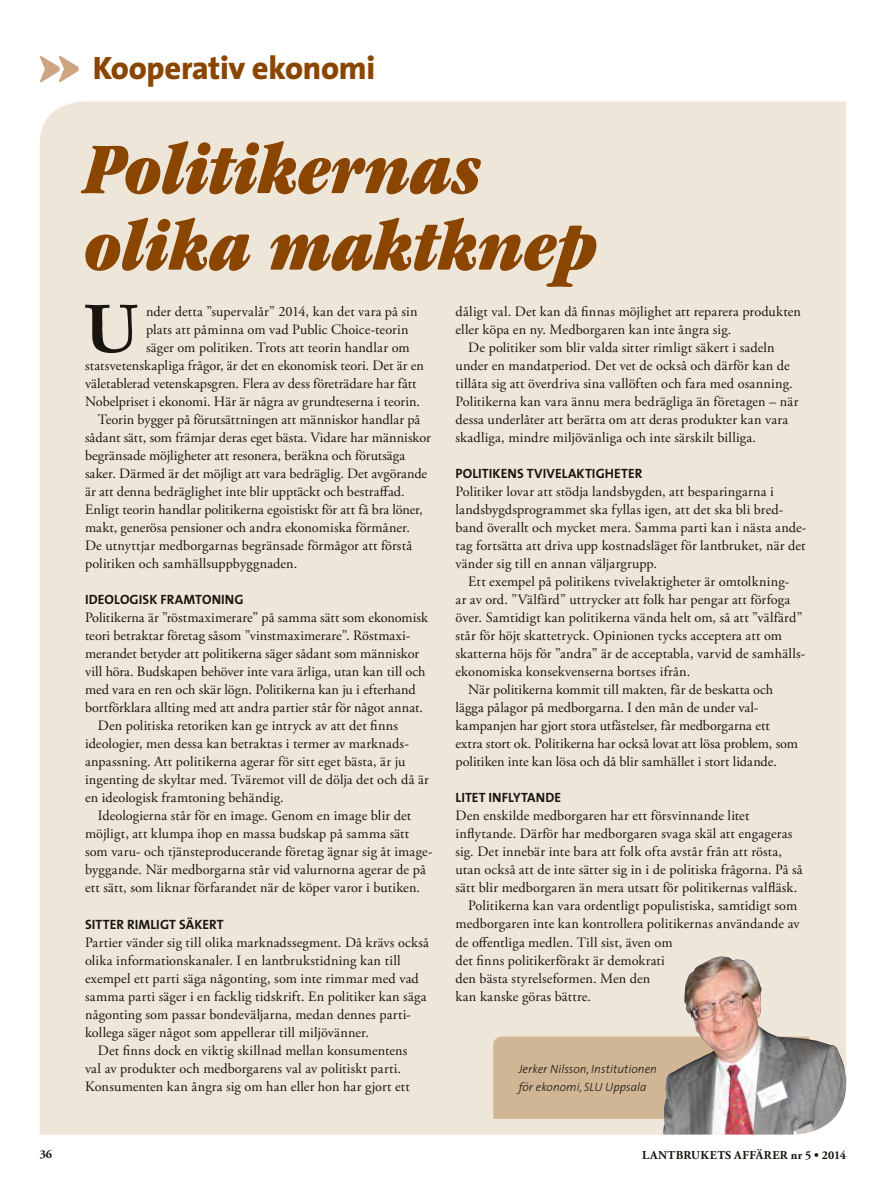
<style>
.page{position:relative;width:893px;height:1200px;background:#fff}
.page>*{position:absolute;margin:0;border:0;box-sizing:border-box;transform-origin:0 0}
.t1{font:italic ultra-condensed 75px/76.5px "Garamond";letter-spacing:-.01em;color:#8a4600}
.t2{font:700 74.55px "Garamond";color:#18150f}
.t3{font:800 32.55px "The Sans";letter-spacing:-.01em;color:#8a4600}
.t4{font:14.25px/18px "Adobe Garamond Pro";letter-spacing:.01em;color:#18150f}
.t5{font:13.5px "The Sans Bold Caps";letter-spacing:.005em;color:#18150f}
.t6{font:italic 300 12px/18px "The Sans";color:#18150f}
.t7{font:700 12px "Adobe Garamond Pro";letter-spacing:.03em;color:#18150f}
</style>
<div class="page">
<div style="left:40px;top:102px;width:806px;height:1032px;background:#efe6da"></div>
<svg style="left:40px;top:56px;width:39px;height:26px"></svg>
<div style="left:493px;top:1036px;width:170px;height:82px;background:#d1b696"></div>
<img style="left:663px;top:956px;width:183px;height:178px">
<h3 class="t3" style="left:93px;top:41px;width:284px">Kooperativ ekonomi</h3>
<h1 class="t1" style="left:85px;top:131px;width:514px">Politikernas olika maktknep</h1>
<h2 class="t2" style="left:84px;top:284px;width:58px">U</h2>
<p class="t4" style="left:146px;top:303px;width:273px">nder detta ”supervalår” 2014, kan det vara på sin</p>
<p class="t4" style="left:146px;top:321px;width:264px">plats att påminna om vad Public Choice-teorin</p>
<p class="t4" style="left:146px;top:339px;width:265px">säger om politiken. Trots att teorin handlar om</p>
<p class="t4" style="left:85px;top:357px;width:340px">statsvetenskapliga frågor, är det en ekonomisk teori. Det är en</p>
<p class="t4" style="left:85px;top:375px;width:333px">väletablerad vetenskapsgren. Flera av dess företrädare har fått</p>
<p class="t4" style="left:85px;top:393px;width:336px">Nobelpriset i ekonomi. Här är några av grundteserna i teorin.</p>
<p class="t4" style="left:98px;top:411px;width:324px">Teorin bygger på förutsättningen att människor handlar på</p>
<p class="t4" style="left:85px;top:429px;width:347px">sådant sätt, som främjar deras eget bästa. Vidare har människor</p>
<p class="t4" style="left:85px;top:447px;width:322px">begränsade möjligheter att resonera, beräkna och förutsäga</p>
<p class="t4" style="left:85px;top:465px;width:344px">saker. Därmed är det möjligt att vara bedräglig. Det avgörande</p>
<p class="t4" style="left:85px;top:483px;width:321px">är att denna bedräglighet inte blir upptäckt och bestraffad.</p>
<p class="t4" style="left:85px;top:501px;width:339px">Enligt teorin handlar politikerna egoistiskt för att få bra löner,</p>
<p class="t4" style="left:85px;top:519px;width:326px">makt, generösa pensioner och andra ekonomiska förmåner.</p>
<p class="t4" style="left:85px;top:537px;width:329px">De utnyttjar medborgarnas begränsade förmågor att förstå</p>
<p class="t4" style="left:85px;top:555px;width:214px">politiken och samhällsuppbyggnaden.</p>
<p class="t5" style="left:85px;top:588px;width:160px">IDEOLOGISK FRAMTONING</p>
<p class="t4" style="left:85px;top:609px;width:344px">Politikerna är ”röstmaximerare” på samma sätt som ekonomisk</p>
<p class="t4" style="left:85px;top:627px;width:326px">teori betraktar företag såsom ”vinstmaximerare”. Röstmaxi-</p>
<p class="t4" style="left:85px;top:645px;width:336px">merandet betyder att politikerna säger sådant som människor</p>
<p class="t4" style="left:85px;top:663px;width:342px">vill höra. Budskapen behöver inte vara ärliga, utan kan till och</p>
<p class="t4" style="left:85px;top:681px;width:332px">med vara en ren och skär lögn. Politikerna kan ju i efterhand</p>
<p class="t4" style="left:85px;top:699px;width:339px">bortförklara allting med att andra partier står för något annat.</p>
<p class="t4" style="left:98px;top:717px;width:302px">Den politiska retoriken kan ge intryck av att det finns</p>
<p class="t4" style="left:85px;top:735px;width:324px">ideologier, men dessa kan betraktas i termer av marknads-</p>
<p class="t4" style="left:85px;top:753px;width:322px">anpassning. Att politikerna agerar för sitt eget bästa, är ju</p>
<p class="t4" style="left:85px;top:771px;width:345px">ingenting de skyltar med. Tväremot vill de dölja det och då är</p>
<p class="t4" style="left:85px;top:789px;width:200px">en ideologisk framtoning behändig.</p>
<p class="t4" style="left:98px;top:807px;width:315px">Ideologierna står för en image. Genom en image blir det</p>
<p class="t4" style="left:85px;top:825px;width:326px">möjligt, att klumpa ihop en massa budskap på samma sätt</p>
<p class="t4" style="left:85px;top:843px;width:348px">som varu- och tjänsteproducerande företag ägnar sig åt image-</p>
<p class="t4" style="left:85px;top:861px;width:342px">byggande. När medborgarna står vid valurnorna agerar de på</p>
<p class="t4" style="left:85px;top:879px;width:337px">ett sätt, som liknar förfarandet när de köper varor i butiken.</p>
<p class="t5" style="left:85px;top:912px;width:140px">SITTER RIMLIGT SÄKERT</p>
<p class="t4" style="left:85px;top:933px;width:345px">Partier vänder sig till olika marknadssegment. Då krävs också</p>
<p class="t4" style="left:85px;top:951px;width:317px">olika informationskanaler. I en lantbrukstidning kan till</p>
<p class="t4" style="left:85px;top:969px;width:335px">exempel ett parti säga någonting, som inte rimmar med vad</p>
<p class="t4" style="left:85px;top:987px;width:343px">samma parti säger i en facklig tidskrift. En politiker kan säga</p>
<p class="t4" style="left:85px;top:1005px;width:326px">någonting som passar bondeväljarna, medan dennes parti-</p>
<p class="t4" style="left:85px;top:1023px;width:286px">kollega säger något som appellerar till miljövänner.</p>
<p class="t4" style="left:98px;top:1041px;width:311px">Det finns dock en viktig skillnad mellan konsumentens</p>
<p class="t4" style="left:85px;top:1059px;width:318px">val av produkter och medborgarens val av politiskt parti.</p>
<p class="t4" style="left:85px;top:1077px;width:326px">Konsumenten kan ångra sig om han eller hon har gjort ett</p>
<p class="t4" style="left:455px;top:303px;width:347px">dåligt val. Det kan då finnas möjlighet att reparera produkten</p>
<p class="t4" style="left:455px;top:321px;width:277px">eller köpa en ny. Medborgaren kan inte ångra sig.</p>
<p class="t4" style="left:468px;top:339px;width:308px">De politiker som blir valda sitter rimligt säkert i sadeln</p>
<p class="t4" style="left:455px;top:357px;width:336px">under en mandatperiod. Det vet de också och därför kan de</p>
<p class="t4" style="left:455px;top:375px;width:339px">tillåta sig att överdriva sina vallöften och fara med osanning.</p>
<p class="t4" style="left:455px;top:393px;width:344px">Politikerna kan vara ännu mera bedrägliga än företagen – när</p>
<p class="t4" style="left:455px;top:411px;width:334px">dessa underlåter att berätta om att deras produkter kan vara</p>
<p class="t4" style="left:455px;top:429px;width:302px">skadliga, mindre miljövänliga och inte särskilt billiga.</p>
<p class="t5" style="left:455px;top:462px;width:188px">POLITIKENS TVIVELAKTIGHETER</p>
<p class="t4" style="left:455px;top:483px;width:352px">Politiker lovar att stödja landsbygden, att besparingarna i landsbygdsprogrammet ska fyllas igen, att det ska bli bred&shy;band överallt och mycket mera. Samma parti kan i nästa ande&shy;tag fortsätta att driva upp kostnadsläget för lantbruket, när det vänder sig till en annan väljargrupp.</p>
<p class="t4" style="left:468px;top:573px;width:322px">Ett exempel på politikens tvivelaktigheter är omtolkning-</p>
<p class="t4" style="left:455px;top:591px;width:336px">ar av ord. ”Välfärd” uttrycker att folk har pengar att förfoga</p>
<p class="t4" style="left:455px;top:609px;width:349px">över. Samtidigt kan politikerna vända helt om, så att ”välfärd”</p>
<p class="t4" style="left:455px;top:627px;width:328px">står för höjt skattetryck. Opinionen tycks acceptera att om</p>
<p class="t4" style="left:455px;top:645px;width:351px">skatterna höjs för ”andra” är de acceptabla, varvid de samhälls-</p>
<p class="t4" style="left:455px;top:663px;width:236px">ekonomiska konsekvenserna bortses ifrån.</p>
<p class="t4" style="left:468px;top:681px;width:307px">När politikerna kommit till makten, får de beskatta och</p>
<p class="t4" style="left:455px;top:699px;width:304px">lägga pålagor på medborgarna. I den mån de under val-</p>
<p class="t4" style="left:455px;top:717px;width:316px">kampanjen har gjort stora utfästelser, får medborgarna ett</p>
<p class="t4" style="left:455px;top:735px;width:344px">extra stort ok. Politikerna har också lovat att lösa problem, som</p>
<p class="t4" style="left:455px;top:753px;width:323px">politiken inte kan lösa och då blir samhället i stort lidande.</p>
<p class="t5" style="left:455px;top:786px;width:107px">LITET INFLYTANDE</p>
<p class="t4" style="left:455px;top:807px;width:295px">Den enskilde medborgaren har ett försvinnande litet</p>
<p class="t4" style="left:455px;top:825px;width:338px">inflytande. Därför har medborgaren svaga skäl att engageras</p>
<p class="t4" style="left:455px;top:843px;width:328px">sig. Det innebär inte bara att folk ofta avstår från att rösta,</p>
<p class="t4" style="left:455px;top:861px;width:349px">utan också att de inte sätter sig in i de politiska frågorna. På så</p>
<p class="t4" style="left:455px;top:879px;width:343px">sätt blir medborgaren än mera utsatt för politikernas valfläsk.</p>
<p class="t4" style="left:468px;top:897px;width:330px">Politikerna kan vara ordentligt populistiska, samtidigt som</p>
<p class="t4" style="left:455px;top:915px;width:346px">medborgaren inte kan kontrollera politikernas användande av</p>
<p class="t4" style="left:455px;top:933px;width:219px">de offentliga medlen. Till sist, även om</p>
<p class="t4" style="left:455px;top:951px;width:211px">det finns politikerförakt är demokrati</p>
<p class="t4" style="left:455px;top:969px;width:196px">den bästa styrelseformen. Men den</p>
<p class="t4" style="left:455px;top:987px;width:137px">kan kanske göras bättre.</p>
<p class="t6" style="left:519px;top:1058px;width:140px">Jerker Nilsson, Institutionen för ekonomi, SLU Uppsala</p>
<p class="t7" style="left:40px;top:1146px;width:14px">36</p>
<p class="t7" style="left:642px;top:1147px;width:205px">LANTBRUKETS AFFÄRER nr 5 • 2014</p>
</div>
